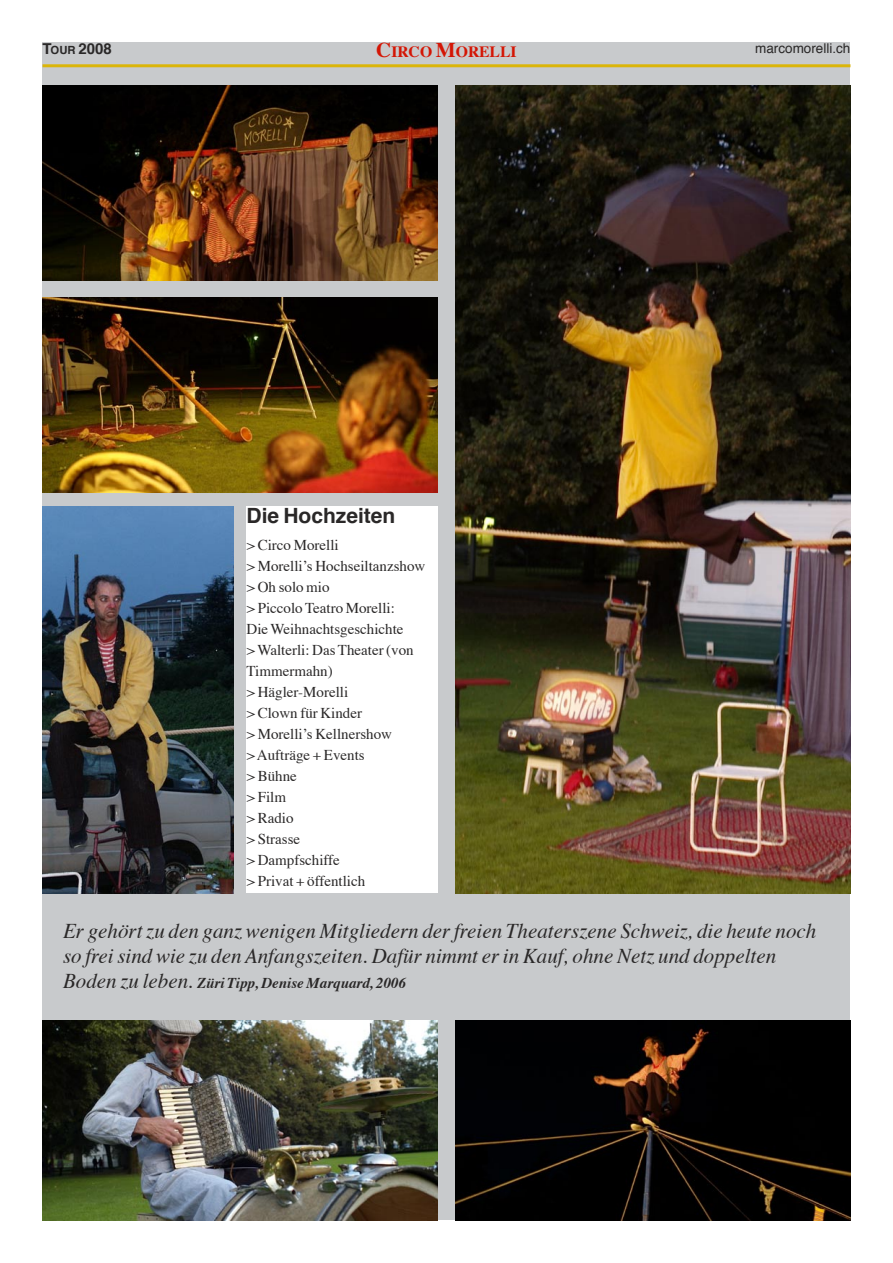
<style>
.page{position:relative;width:893px;height:1263px;background:#fff}
.page>*{position:absolute;margin:0;border:0;box-sizing:border-box;transform-origin:0 0}
.t1{font:italic 21px/25.3px "Times";color:#2a2828}
.t2{font:700 21px "Helvetica";color:#2a2828}
.t3{font:700 15.75px "Times";color:#d41605}
.t4{font:15px/21px "Times";color:#2a2828}
.t5{font:italic 700 15px "Times";color:#2a2828}
.t6{font:700 15px "Helvetica";color:#2a2828}
.t7{font:13.5px "Helvetica";color:#2a2828}
.t8{font:700 11.25px "Helvetica";color:#2a2828}
.s1{font-size:15px}
.s2{font-size:21px}
.s3{font-weight:400;font-size:21px}
</style>
<div class="page">
<div style="left:43px;top:43px;width:807px;height:1177px;background:#c8cacc"></div>
<hr style="left:43px;top:64px;width:807px;height:3px;background:#dbb508">
<img style="left:43px;top:297px;width:395px;height:196px">
<img style="left:455px;top:1020px;width:395px;height:200px">
<img style="left:43px;top:1020px;width:395px;height:200px">
<img style="left:43px;top:85px;width:395px;height:196px">
<img style="left:455px;top:85px;width:395px;height:808px">
<img style="left:43px;top:506px;width:191px;height:387px">
<div style="left:247px;top:506px;width:191px;height:387px;background:#fff"></div>
<p class="t8" style="left:43px;top:42px;width:35px"><span class="s1">T</span>OUR</p>
<p class="t3" style="left:376px;top:41px;width:142px"><span class="s2">C</span>IRCO <span class="s2">M</span>ORELLI</p>
<p class="t6" style="left:78px;top:39px;width:35px">2008</p>
<p class="t7" style="left:755px;top:39px;width:97px">marcomorelli.ch</p>
<p class="t2" style="left:247px;top:501px;width:150px">Die Hochzeiten</p>
<p class="t4" style="left:247px;top:535px;width:94px">&gt; Circo Morelli</p>
<p class="t4" style="left:247px;top:556px;width:180px">&gt; Morelliʼs Hochseiltanzshow</p>
<p class="t4" style="left:247px;top:577px;width:85px">&gt; Oh solo mio</p>
<p class="t4" style="left:247px;top:598px;width:150px">&gt; Piccolo Teatro Morelli:</p>
<p class="t4" style="left:247px;top:619px;width:158px">Die Weihnachtsgeschichte</p>
<p class="t4" style="left:247px;top:640px;width:169px">&gt; Walterli: Das Theater (von<br>Timmermahn)</p>
<p class="t4" style="left:247px;top:682px;width:103px">&gt; Hägler-Morelli</p>
<p class="t4" style="left:247px;top:703px;width:117px">&gt; Clown für Kinder</p>
<p class="t4" style="left:247px;top:724px;width:147px">&gt; Morelliʼs Kellnershow</p>
<p class="t4" style="left:247px;top:745px;width:120px">&gt; Aufträge + Events</p>
<p class="t4" style="left:247px;top:766px;width:52px">&gt; Bühne</p>
<p class="t4" style="left:247px;top:787px;width:41px">&gt; Film</p>
<p class="t4" style="left:247px;top:808px;width:48px">&gt; Radio</p>
<p class="t4" style="left:247px;top:829px;width:55px">&gt; Strasse</p>
<p class="t4" style="left:247px;top:850px;width:95px">&gt; Dampfschiffe</p>
<p class="t4" style="left:247px;top:871px;width:120px">&gt; Privat + öffentlich</p>
<p class="t1" style="left:63px;top:919px;width:755px">Er gehört zu den ganz wenigen Mitgliedern der freien Theaterszene Schweiz, die heute noch so frei sind wie zu den Anfangszeiten. Dafür nimmt er in Kauf, ohne Netz und doppelten</p>
<p class="t5" style="left:63px;top:973px;width:345px"><span class="s3">Boden zu leben.</span> Züri Tipp, Denise Marquard, 2006</p>
</div>
